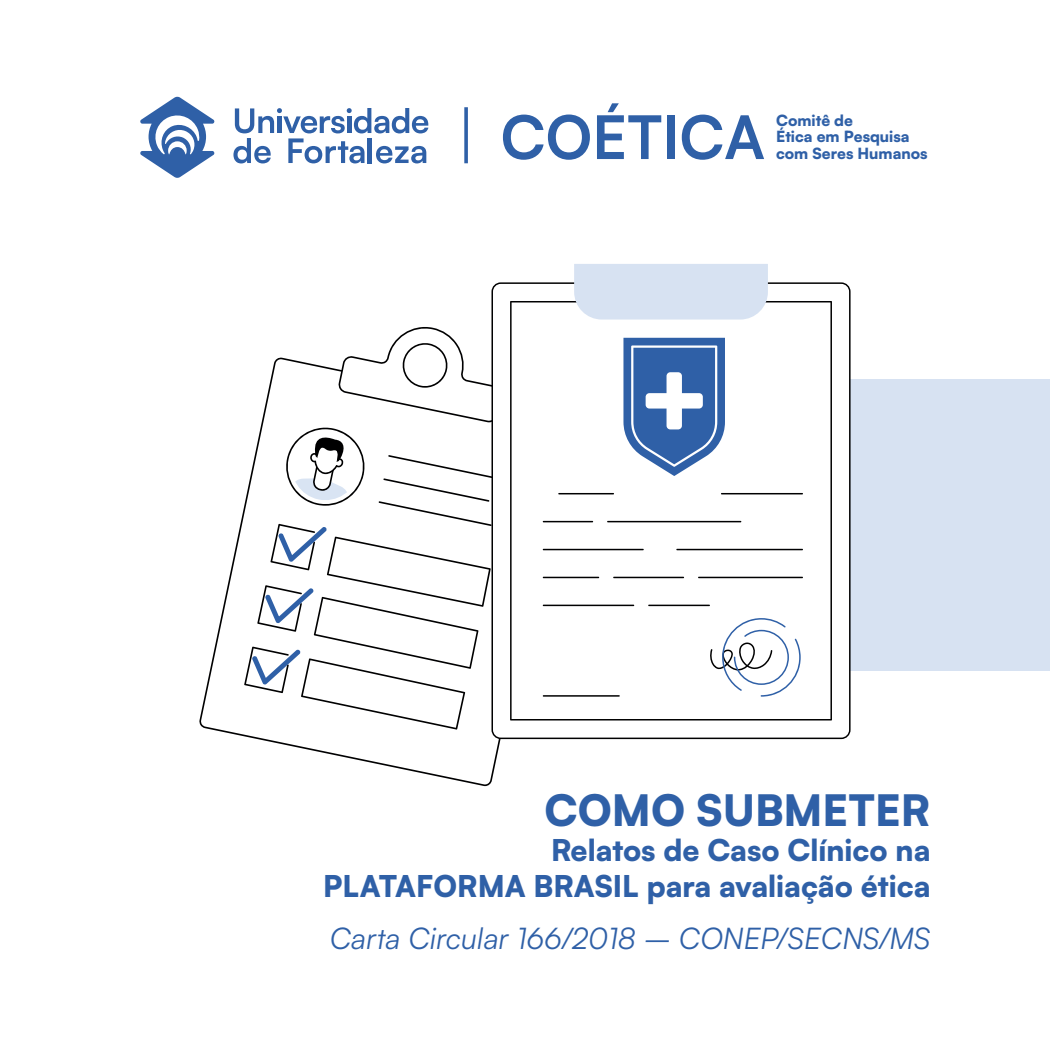
<style>
.page{position:relative;width:1050px;height:1050px;background:#fff}
.page>*{position:absolute;margin:0;border:0;box-sizing:border-box;transform-origin:0 0}
.t1{font:700 59.85px "Satoshi";color:#2f60a7}
.t2{font:900 42.88px "Satoshi";color:#2f60a7}
.t3{font:900 29.75px/35.7px "Satoshi";color:#2f60a7;text-align:right}
.t4{font:italic 29.75px "Satoshi";color:#2f60a7}
.t5{font:700 15.22px/16.2px "Satoshi Variable";color:#2f60a7}
</style>
<div class="page">
<div style="left:511px;top:379px;width:539px;height:292px;background:#d7e2f2"></div>
<svg style="left:199px;top:507px;width:368px;height:279px"></svg>
<svg style="left:244px;top:323px;width:248px;height:407px"></svg>
<svg style="left:492px;top:282px;width:359px;height:457px"></svg>
<div style="left:510px;top:301px;width:322px;height:420px;background:#fff"></div>
<div style="left:574px;top:264px;width:194px;height:56px;background:#d7e2f2"></div>
<hr style="left:721px;top:493px;width:82px;height:1px;background:#000001">
<hr style="left:558px;top:493px;width:56px;height:1px;background:#000001">
<hr style="left:607px;top:521px;width:134px;height:1px;background:#000001">
<hr style="left:543px;top:521px;width:50px;height:1px;background:#000001">
<hr style="left:676px;top:549px;width:127px;height:1px;background:#000001">
<hr style="left:543px;top:549px;width:101px;height:1px;background:#000001">
<hr style="left:698px;top:577px;width:105px;height:1px;background:#000001">
<hr style="left:613px;top:577px;width:71px;height:1px;background:#000001">
<hr style="left:543px;top:577px;width:56px;height:1px;background:#000001">
<hr style="left:648px;top:605px;width:62px;height:1px;background:#000001">
<hr style="left:543px;top:605px;width:91px;height:1px;background:#000001">
<svg style="left:709px;top:618px;width:92px;height:79px"></svg>
<hr style="left:543px;top:695px;width:77px;height:2px;background:#000001">
<svg style="left:623px;top:338px;width:102px;height:138px;background:#5e83ba"></svg>
<div style="left:646px;top:393px;width:57px;height:16px;background:#fff;border-radius:4px"></div>
<div style="left:667px;top:372px;width:15px;height:57px;background:#fff;border-radius:4px"></div>
<svg style="left:140px;top:96px;width:75px;height:82px"></svg>
<svg style="left:233px;top:108px;width:195px;height:55px"></svg>
<svg style="left:464px;top:107px;width:4px;height:56px"></svg>
<h1 class="t1" style="left:501px;top:94px;width:266px">COÉTICA</h1>
<p class="t5" style="left:776px;top:112px;width:153px">Comitê de<br>Ética em Pesquisa com Seres Humanos</p>
<h2 class="t2" style="left:544px;top:777px;width:387px">COMO SUBMETER</h2>
<p class="t3" style="left:323px;top:830px;width:609px">Relatos de Caso Clínico na<br>PLATAFORMA BRASIL para avaliação ética</p>
<p class="t4" style="left:330px;top:918px;width:602px">Carta Circular 166/2018 – CONEP/SECNS/MS</p>
</div>
